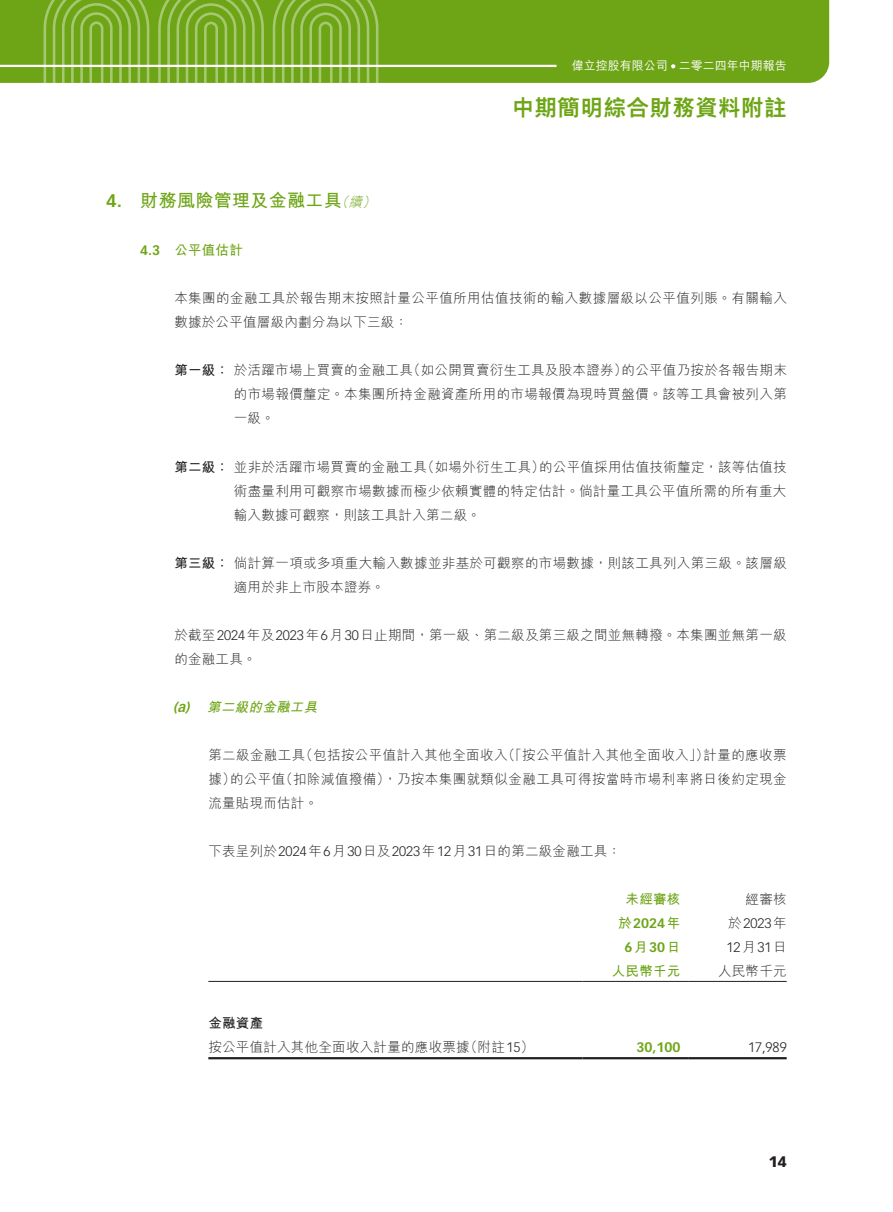
<style>
.page{position:relative;width:893px;height:1212px;background:#fff}
.page>*{position:absolute;margin:0;border:0;box-sizing:border-box;transform-origin:0 0}
.t1{font:800 22.5px "M Hei HK";letter-spacing:.02em;color:#6ea516}
.t2{font:700 18px "M Hei HK";letter-spacing:.02em;color:#6ea516}
.t3{font:700 18px "Vectora LT Std";color:#6ea516}
.t4{font:900 15px "Vectora LT Std";color:#231f20}
.t5{font:300 13.5px/24px "M Hei HK";letter-spacing:.025em;color:#231f20}
.t6{font:700 13.5px/24px "Vectora LT Std";color:#6ea516;text-align:center}
.t7{font:300 13.5px/24px "Vectora LT Std";color:#231f20}
.t8{font:700 13.5px "M Hei HK";letter-spacing:.02em;color:#6ea516}
.t9{font:italic 700 13.5px "M Hei HK";color:#6ea516}
.t10{font:700 13.5px "M Hei HK";color:#231f20}
.t11{font:italic 300 13.5px "M Hei HK";color:#6ea516}
.t12{font:italic 700 13.5px "Vectora LT Std";color:#6ea516}
.t13{font:500 12px "M Hei HK";color:#fff}
.s1{font-weight:700}
.s2{font-family:"Vectora LT Std"}
.s3{font-family:"M Hei HK"}
</style>
<div class="page">
<div style="left:0;top:0;width:829px;height:83px;background:#6ea516"></div>
<svg style="left:44px;top:0;width:392px;height:83px;background:#7bad2c"></svg>
<hr style="left:0;top:65px;width:556px;height:2px;background:#fff">
<svg style="left:671px;top:64px;width:4px;height:4px"></svg>
<hr style="left:208px;top:981px;width:375px;height:1px;background:#231f20">
<hr style="left:583px;top:981px;width:106px;height:1px;background:#231f20">
<hr style="left:689px;top:981px;width:98px;height:1px;background:#231f20">
<hr style="left:208px;top:1057px;width:375px;height:2px;background:#231f20">
<hr style="left:583px;top:1057px;width:106px;height:2px;background:#231f20">
<hr style="left:689px;top:1057px;width:98px;height:2px;background:#231f20">
<p class="t13" style="left:572px;top:57px;width:97px">偉立控股有限公司</p>
<p class="t13" style="left:679px;top:57px;width:109px">二零二四年中期報告</p>
<h1 class="t1" style="left:512px;top:96px;width:276px">中期簡明綜合財務資料附註</h1>
<h2 class="t3" style="left:106px;top:190px;width:17px">4.</h2>
<h2 class="t2" style="left:140px;top:188px;width:203px">財務風險管理及金融工具</h2>
<p class="t11" style="left:349px;top:196px;width:18px">續</p>
<p class="t11" style="left:335px;top:196px;width:18px">（</p>
<p class="t11" style="left:362px;top:196px;width:18px">(</p>
<p class="t6" style="left:140px;top:239px;width:21px">4.3</p>
<p class="t8" style="left:174px;top:241px;width:70px">公平值估計</p>
<p class="t5" style="left:174px;top:286px;width:614px">本集團的金融工具於報告期末按照計量公平值所用估值技術的輸入數據層級以公平值列賬。有關輸入數據於公平值層級內劃分為以下三級：</p>
<p class="t5" style="left:622px;top:358px;width:167px">的公平值乃按於各報告期末</p>
<p class="t5" style="left:407px;top:358px;width:221px">（如公開買賣衍生工具及股本證券）</p>
<p class="t5" style="left:234px;top:358px;width:554px;text-indent:-60px"><span class="s1">第一級：</span>於活躍市場上買賣的金融工具<br>的市場報價釐定。本集團所持金融資產所用的市場報價為現時買盤價。該等工具會被列入第一級。</p>
<p class="t5" style="left:539px;top:454px;width:249px">的公平值採用估值技術釐定，該等估值技</p>
<p class="t5" style="left:421px;top:454px;width:125px">（如場外衍生工具）</p>
<p class="t5" style="left:234px;top:454px;width:554px;text-indent:-60px"><span class="s1">第二級：</span>並非於活躍市場買賣的金融工具<br>術盡量利用可觀察市場數據而極少依賴實體的特定估計。倘計量工具公平值所需的所有重大輸入數據可觀察，則該工具計入第二級。</p>
<p class="t5" style="left:234px;top:550px;width:554px;text-indent:-60px"><span class="s1">第三級：</span>倘計算一項或多項重大輸入數據並非基於可觀察的市場數據，則該工具列入第三級。該層級適用於非上市股本證券。</p>
<p class="t5" style="left:174px;top:622px;width:614px">於截至<span class="s2">2024</span>年及<span class="s2">2023</span>年<span class="s2">6</span>月<span class="s2">30</span>日止期間，第一級、第二級及第三級之間並無轉撥。本集團並無第一級的金融工具。</p>
<p class="t9" style="left:207px;top:697px;width:115px">第二級的金融工具</p>
<p class="t12" style="left:173px;top:698px;width:17px">a(</p>
<p class="t12" style="left:185px;top:698px;width:9px">)</p>
<p class="t5" style="left:300px;top:742px;width:209px">（包括按公平值計入其他全面收入</p>
<p class="t5" style="left:502px;top:742px;width:209px">（「按公平值計入其他全面收入」）</p>
<p class="t5" style="left:280px;top:742px;width:509px;text-indent:-71px">第二級金融工具<br>（扣除減值撥備，）乃按本集團就類似金融工具可得按當時市場利率將日後約定現金</p>
<p class="t5" style="left:704px;top:742px;width:85px">計量的應收票</p>
<p class="t5" style="left:208px;top:766px;width:111px">據）<br>流量貼現而估計。</p>
<p class="t5" style="left:208px;top:838px;width:414px">下表呈列於<span class="s2">2024</span>年<span class="s2">6</span>月<span class="s2">30</span>日及<span class="s2">2023</span>年<span class="s2">12</span>月<span class="s2">31</span>日的第二級金融工具：</p>
<p class="t5" style="left:230px;top:766px;width:57px">的公平值</p>
<p class="t5" style="left:746px;top:886px;width:43px">經審核</p>
<p class="t8" style="left:626px;top:889px;width:56px">未經審核</p>
<p class="t6" style="left:618px;top:911px;width:64px"><span class="s3">於</span>2024<span class="s3">年<br></span>6<span class="s3">月</span>30<span class="s3">日</span></p>
<p class="t7" style="left:726px;top:911px;width:62px"><span class="s3">於</span>2023<span class="s3">年<br></span>12<span class="s3">月</span>31<span class="s3">日</span></p>
<p class="t5" style="left:718px;top:958px;width:70px">人民幣千元</p>
<p class="t8" style="left:612px;top:961px;width:70px">人民幣千元</p>
<p class="t10" style="left:208px;top:1013px;width:56px">金融資產</p>
<p class="t5" style="left:464px;top:1035px;width:71px">（附註<span class="s2">15</span>(</p>
<p class="t5" style="left:208px;top:1035px;width:263px">按公平值計入其他全面收入計量的應收票據</p>
<p class="t6" style="left:636px;top:1035px;width:45px">30,100</p>
<p class="t7" style="left:748px;top:1035px;width:40px">17,989</p>
<p class="t4" style="left:769px;top:1152px;width:19px">14</p>
</div>
